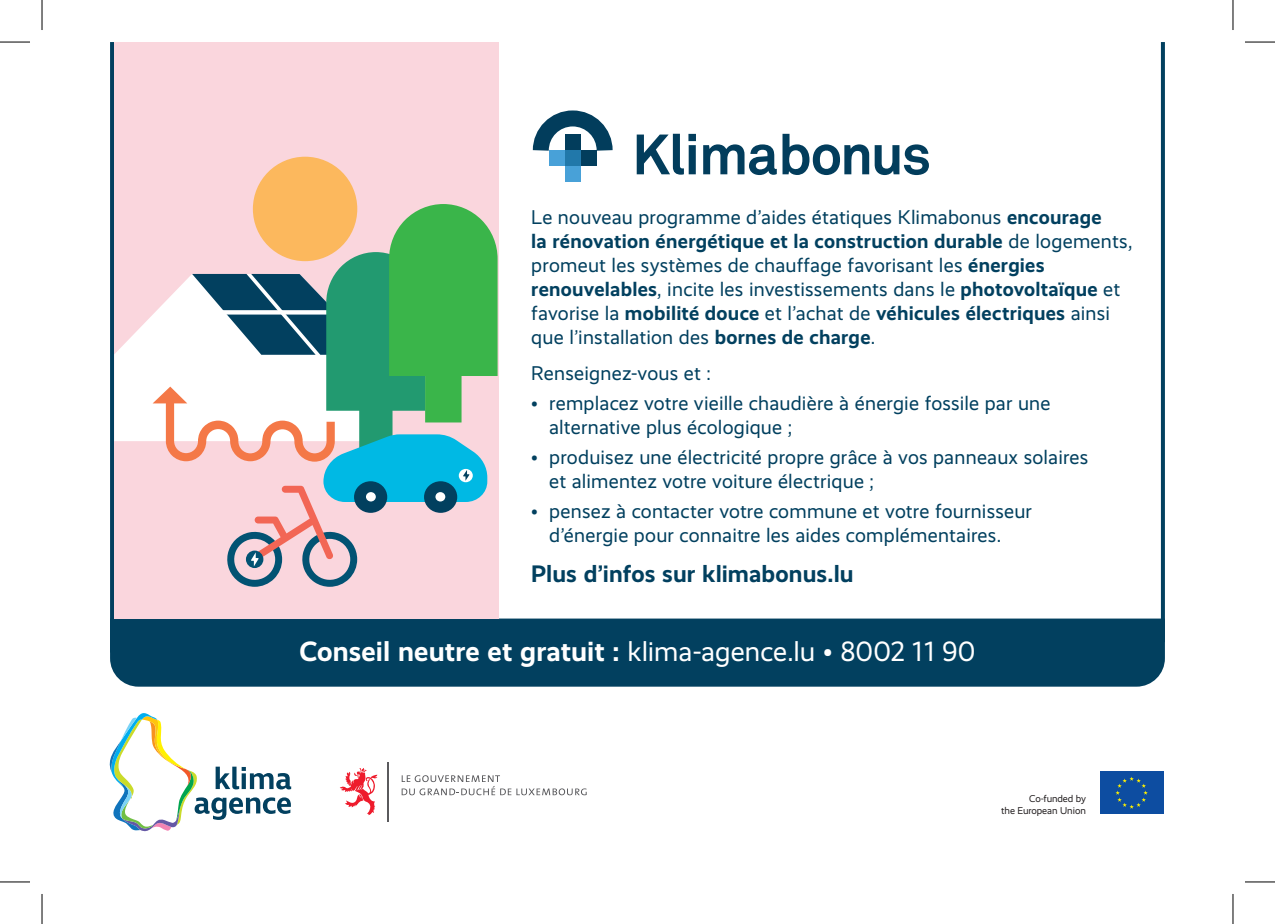
<style>
.page{position:relative;width:1275px;height:924px;background:#fff}
.page>*{position:absolute;margin:0;border:0;box-sizing:border-box;transform-origin:0 0}
.t1{font:28px "Realist";letter-spacing:.005em;color:#fff}
.t2{font:700 24px "Realist";color:#02405f}
.t3{font:20px/24px "Realist";letter-spacing:.01em;color:#02405f}
.t4{font:10px/12.4px "Realist";letter-spacing:-.005em;color:#231f20;text-align:right}
.s1{font-weight:700}
</style>
<div class="page">
<svg style="left:110px;top:42px;width:4px;height:576px;background:#054261"></svg>
<svg style="left:1161px;top:42px;width:4px;height:576px;background:#064361"></svg>
<div style="left:110px;top:618px;width:1055px;height:68px;background:#02405f"></div>
<div style="left:565px;top:166px;width:16px;height:16px;background:#46a0d8"></div>
<svg style="left:532px;top:110px;width:81px;height:56px"></svg>
<svg style="left:636px;top:134px;width:60px;height:40px"></svg>
<svg style="left:703px;top:134px;width:226px;height:41px"></svg>
<div style="left:114px;top:42px;width:384px;height:576px;background:#fad6dd"></div>
<hr style="left:388px;top:761px;width:1px;height:60px;background:#5a5a5d">
<svg style="left:340px;top:768px;width:37px;height:46px"></svg>
<svg style="left:402px;top:775px;width:184px;height:20px"></svg>
<svg style="left:109px;top:713px;width:182px;height:119px"></svg>
<div style="left:1098px;top:769px;width:67px;height:46px;background:linear-gradient(to right,#0d4da1,#0d4da1)"></div>
<div style="left:1099px;top:771px;width:64px;height:42px;background:#0d4da1"></div>
<svg style="left:1115px;top:777px;width:32px;height:31px"></svg>
<div style="left:253px;top:157px;width:104px;height:104px;background:#fcb85d;border-radius:50%"></div>
<svg style="left:114px;top:204px;width:383px;height:382px"></svg>
<hr style="left:0;top:42px;width:30px;height:1px;background:#000">
<hr style="left:1245px;top:42px;width:30px;height:1px;background:#000">
<hr style="left:0;top:881px;width:30px;height:1px;background:#000">
<hr style="left:1245px;top:881px;width:30px;height:1px;background:#000">
<hr style="left:42px;top:0;width:1px;height:30px;background:#000">
<hr style="left:42px;top:893px;width:1px;height:30px;background:#000">
<hr style="left:1232px;top:0;width:1px;height:30px;background:#000">
<hr style="left:1232px;top:893px;width:1px;height:30px;background:#000">
<p class="t3" style="left:531px;top:205px;width:603px">Le nouveau programme d’aides étatiques Klimabonus <span class="s1">encourage<br>la rénovation énergétique et la construction durable</span> de logements, promeut les systèmes de chauffage favorisant les <span class="s1">énergies renouvelables</span>, incite les investissements dans le <span class="s1">photovoltaïque</span> et favorise la <span class="s1">mobilité douce</span> et l’achat de <span class="s1">véhicules électriques</span> ainsi que l’installation des <span class="s1">bornes de charge</span>.</p>
<p class="t3" style="left:531px;top:361px;width:181px">Renseignez-vous et :</p>
<p class="t3" style="left:549px;top:391px;width:503px;text-indent:-18px">• remplacez votre vieille chaudière à énergie fossile par une alternative plus écologique ;</p>
<p class="t3" style="left:549px;top:445px;width:541px;text-indent:-18px">• produisez une électricité propre grâce à vos panneaux solaires et alimentez votre voiture électrique ;</p>
<p class="t3" style="left:549px;top:498px;width:484px;text-indent:-18px">• pensez à contacter votre commune et votre fournisseur d’énergie pour connaitre les aides complémentaires.</p>
<p class="t2" style="left:531px;top:560px;width:324px">Plus d’infos sur klimabonus.lu</p>
<h1 class="t1" style="left:299px;top:635px;width:677px"><span class="s1">Conseil neutre et gratuit :</span> klima-agence.lu • 8002 11 90</h1>
<p class="t4" style="left:1001px;top:791px;width:86px">Co-funded by<br>the European Union</p>
</div>
